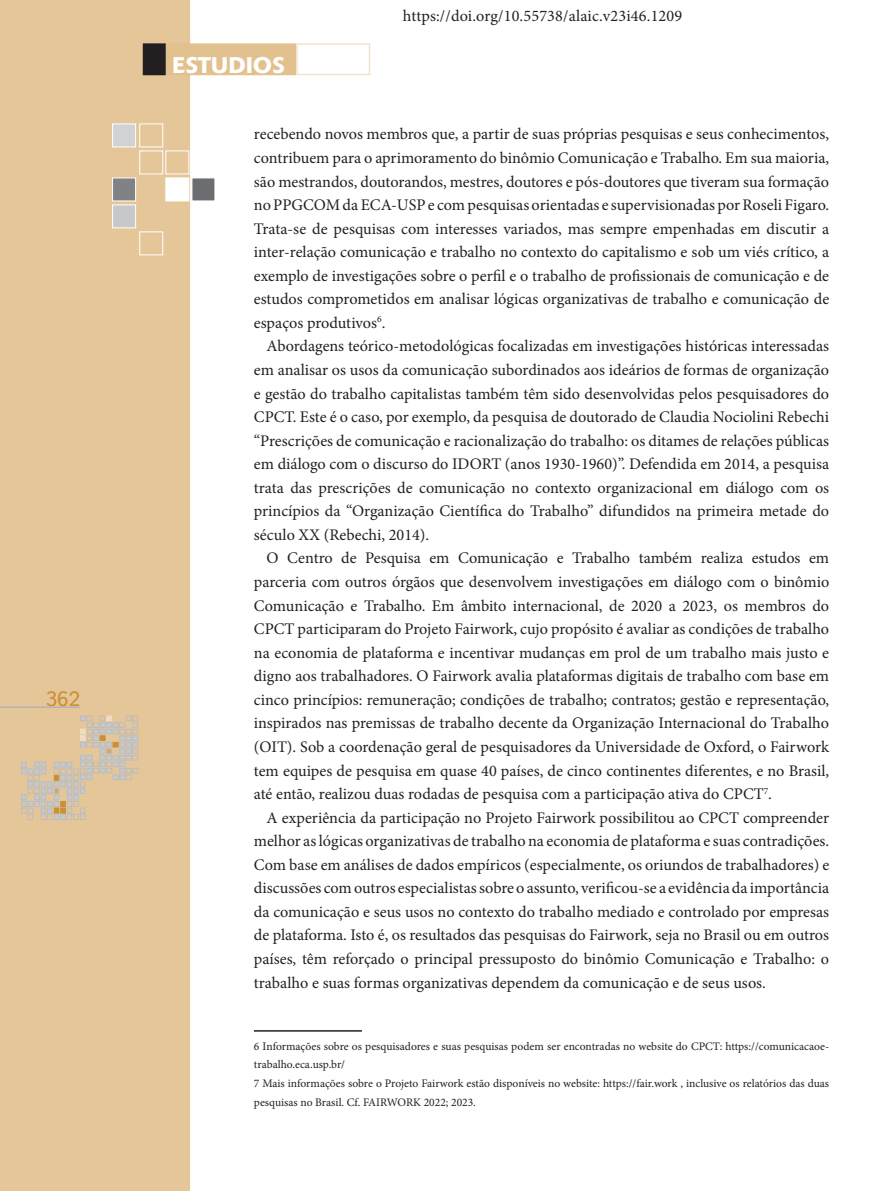
<style>
.page{position:relative;width:893px;height:1191px;background:#fff}
.page>*{position:absolute;margin:0;border:0;box-sizing:border-box;transform-origin:0 0}
.t1{font:500 22.5px "Delta";letter-spacing:.02em;color:#fff}
.t2{font:21px "Istok Web";color:#cb9033}
.t3{font:16.2px/23.5px "Minion Pro";color:#231f20;text-align:justify}
.t4{font:11.55px/18.8px "Minion Pro";letter-spacing:-.005em;color:#231f20}
</style>
<div class="page">
<div style="left:0;top:0;width:190px;height:1191px;background:#e5c698"></div>
<div style="left:112px;top:178px;width:24px;height:23px;background:#808285;border:1px solid #fff"></div>
<div style="left:166px;top:178px;width:23px;height:23px;background:#fff"></div>
<div style="left:192px;top:178px;width:23px;height:23px;background:#6c6d70"></div>
<div style="left:140px;top:151px;width:23px;height:23px;border:1px solid #fff"></div>
<div style="left:166px;top:151px;width:23px;height:23px;border:1px solid #fff"></div>
<div style="left:112px;top:124px;width:24px;height:23px;background:#d1d2d4;border:1px solid #fff"></div>
<div style="left:140px;top:124px;width:23px;height:23px;border:1px solid #fff"></div>
<div style="left:140px;top:232px;width:23px;height:23px;border:1px solid #fff"></div>
<div style="left:112px;top:205px;width:24px;height:23px;background:#c7c8ca;border:1px solid #fff"></div>
<svg style="left:21px;top:716px;width:117px;height:103px;background:#d8c3a3"></svg>
<hr style="left:0;top:707px;width:80px;height:1px;background:#b2b3b7">
<div style="left:153px;top:43px;width:143px;height:32px;background:#e3c18f;border:2px solid #e3c18f"></div>
<div style="left:144px;top:44px;width:21px;height:30px;background:#231f20"></div>
<div style="left:143px;top:43px;width:23px;height:32px;border:2px solid #231f20"></div>
<div style="left:296px;top:43px;width:74px;height:32px;border:2px solid #f2e3cd"></div>
<hr style="left:254px;top:1030px;width:108px;height:1px;background:#231f20">
<p class="t2" style="left:46px;top:685px;width:36px">362</p>
<h1 class="t1" style="left:173px;top:52px;width:114px">ESTUDIOS</h1>
<p class="t3" style="left:403px;top:4px;width:281px">https://doi.org/10.55738/alaic.v23i46.1209</p>
<p class="t3" style="left:254px;top:122px;width:577px">recebendo novos membros que, a partir de suas próprias pesquisas e seus conhecimentos, contribuem para o aprimoramento do binômio Comunicação e Trabalho. Em sua maioria, são mestrandos, doutorandos, mestres, doutores e pós-doutores que tiveram sua formação no PPGCOM da ECA-USP e com pesquisas orientadas e supervisionadas por Roseli Figaro.<br>Trata-se de pesquisas com interesses variados, mas sempre empenhadas em discutir a inter-relação comunicação e trabalho no contexto do capitalismo e sob um viés crítico, a exemplo de investigações sobre o perfil e o trabalho de profissionais de comunicação e de estudos comprometidos em analisar lógicas organizativas de trabalho e comunicação de espaços produtivos<sup>6</sup>.</p>
<p class="t3" style="left:254px;top:334px;width:577px;text-indent:13px">Abordagens teórico-metodológicas focalizadas em investigações históricas interessadas em analisar os usos da comunicação subordinados aos ideários de formas de organização e gestão do trabalho capitalistas também têm sido desenvolvidas pelos pesquisadores do CPCT. Este é o caso, por exemplo, da pesquisa de doutorado de Claudia Nociolini Rebechi “Prescrições de comunicação e racionalização do trabalho: os ditames de relações públicas em diálogo com o discurso do IDORT (anos 1930-1960)”. Defendida em 2014, a pesquisa trata das prescrições de comunicação no contexto organizacional em diálogo com os princípios da “Organização Científica do Trabalho” difundidos na primeira metade do século XX (Rebechi, 2014).</p>
<p class="t3" style="left:254px;top:546px;width:577px;text-indent:13px">O Centro de Pesquisa em Comunicação e Trabalho também realiza estudos em parceria com outros órgãos que desenvolvem investigações em diálogo com o binômio Comunicação e Trabalho. Em âmbito internacional, de 2020 a 2023, os membros do CPCT participaram do Projeto Fairwork, cujo propósito é avaliar as condições de trabalho na economia de plataforma e incentivar mudanças em prol de um trabalho mais justo e digno aos trabalhadores. O Fairwork avalia plataformas digitais de trabalho com base em cinco princípios: remuneração; condições de trabalho; contratos; gestão e representação, inspirados nas premissas de trabalho decente da Organização Internacional do Trabalho (OIT). Sob a coordenação geral de pesquisadores da Universidade de Oxford, o Fairwork tem equipes de pesquisa em quase 40 países, de cinco continentes diferentes, e no Brasil, até então, realizou duas rodadas de pesquisa com a participação ativa do CPCT<sup>7</sup>.</p>
<p class="t3" style="left:254px;top:805px;width:577px;text-indent:13px">A experiência da participação no Projeto Fairwork possibilitou ao CPCT compreender melhor as lógicas organizativas de trabalho na economia de plataforma e suas contradições.<br>Com base em análises de dados empíricos (especialmente, os oriundos de trabalhadores) e discussões com outros especialistas sobre o assunto, verificou-se a evidência da importância da comunicação e seus usos no contexto do trabalho mediado e controlado por empresas de plataforma. Isto é, os resultados das pesquisas do Fairwork, seja no Brasil ou em outros países, têm reforçado o principal pressuposto do binômio Comunicação e Trabalho: o trabalho e suas formas organizativas dependem da comunicação e de seus usos.</p>
<p class="t4" style="left:254px;top:1036px;width:577px">6 Informações sobre os pesquisadores e suas pesquisas podem ser encontradas no website do CPCT: https://comunicacaoe&shy;trabalho.eca.usp.br/<br>7 Mais informações sobre o Projeto Fairwork estão disponíveis no website: https://fair.work , inclusive os relatórios das duas pesquisas no Brasil. Cf. FAIRWORK 2022; 2023.</p>
</div>
